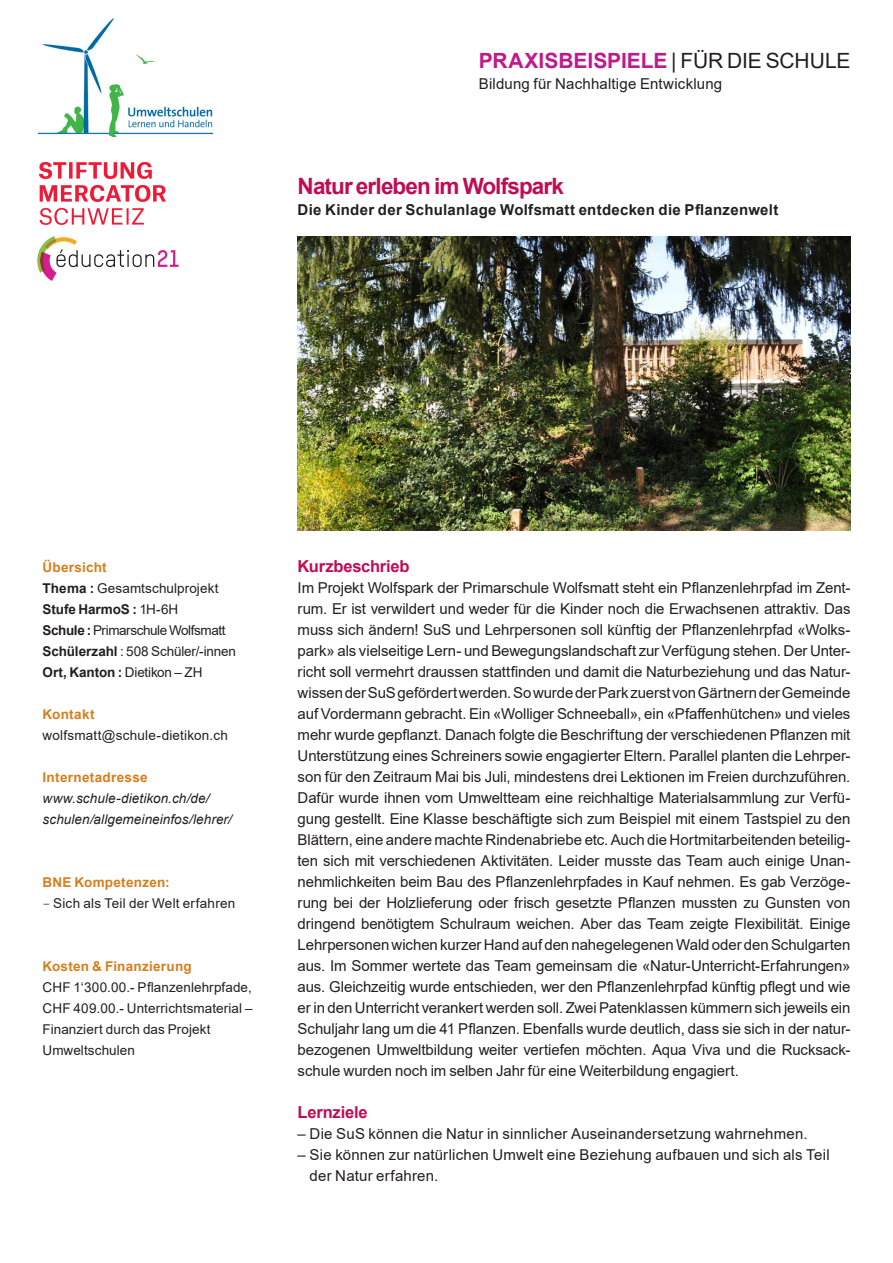
<style>
.page{position:relative;width:893px;height:1263px;background:#fff}
.page>*{position:absolute;margin:0;border:0;box-sizing:border-box;transform-origin:0 0}
._1_Titel_18_pt{font:700 22.5px "Arial";letter-spacing:-.04em;color:#c00c54}
._2_Grundschrift_10_p{font:700 21px "Arial";color:#c0198d}
._1_Untertitel_11_pt{font:700 16.5px "Arial";letter-spacing:-.01em;color:#c00c54}
._2_Grundschrift_10_p-2{font:15px/21px "Arial";letter-spacing:-.005em;color:#231f20;text-align:justify}
._1_Untertitel_11_pt-2{font:15px/21px "Arial";letter-spacing:.01em;color:#231f20}
._1_Titel_18_pt-2{font:700 15px "Arial";letter-spacing:.02em;color:#231f20}
._2_Grundschrift_10_p-3{font:15px "Arial";letter-spacing:.015em;color:#231f20}
._1_Untertitel_11_pt-3{font:13.5px/21px "Arial";letter-spacing:.01em;color:#231f20}
._2_Grundschrift_9_pt{font:italic 13.5px/21px "Arial";letter-spacing:.01em;color:#231f20}
._1_Untertitel_11_pt-4{font:700 13.5px "Arial";letter-spacing:.02em;color:#d77e1c}
._2_Grundschrift_10_p-4{font:700 13.5px "Arial";letter-spacing:-.005em;color:#231f20}
._2_Grundschrift_10_p-5{font:13.5px "Arial";letter-spacing:-.015em;color:#231f20}
._2_Grundschrift_10_p-6{font:13.5px "Arial";letter-spacing:-.035em;color:#231f20}
._2_Grundschrift_9_pt-2{font:13.5px "Arial";letter-spacing:.015em;color:#231f20}
._2_Grundschrift_10_p-7{font:13.5px "Arial";letter-spacing:.01em;color:#231f20}
._2_Grundschrift_10_p-8{font:700 13.5px "Arial";letter-spacing:.025em;color:#d77e1c}
._2_Grundschrift_9_pt-3{font:700 13.5px "Arial";letter-spacing:.025em;color:#d77e1c}
.s1{font-weight:400;color:#231f20}
.s2{font-weight:700}
.s3{font-weight:400}
.s4{font-family:"TSTARPRO"}
</style>
<div class="page">
<svg style="left:37px;top:236px;width:142px;height:45px"></svg>
<img style="left:39px;top:163px;width:127px;height:62px">
<img style="left:38px;top:18px;width:175px;height:119px">
<img style="left:298px;top:236px;width:552px;height:294px">
<p class="_2_Grundschrift_10_p" style="left:479px;top:46px;width:373px">PRAXISBEISPIELE <span class="s1">| FÜR DIE SCHULE</span></p>
<p class="_2_Grundschrift_10_p-3" style="left:479px;top:73px;width:245px">Bildung für Nachhaltige Entwicklung</p>
<p class="_1_Titel_18_pt" style="left:298px;top:170px;width:268px">Natur erleben im Wolfspark</p>
<p class="_1_Titel_18_pt-2" style="left:298px;top:199px;width:482px">Die Kinder der Schulanlage Wolfsmatt entdecken die Pflanzenwelt</p>
<p class="_1_Untertitel_11_pt-4" style="left:43px;top:558px;width:66px">Übersicht</p>
<p class="_2_Grundschrift_10_p-7" style="left:43px;top:579px;width:177px"><span class="s2">Thema :</span> Gesamtschulprojekt</p>
<p class="_2_Grundschrift_10_p-4" style="left:43px;top:600px;width:137px">Stufe HarmoS : <span class="s3">1H-6H</span></p>
<p class="_2_Grundschrift_10_p-6" style="left:43px;top:621px;width:185px"><span class="s2">Schule :</span> Primarschule Wolfsmatt</p>
<p class="_2_Grundschrift_10_p-5" style="left:43px;top:642px;width:195px"><span class="s2">Schülerzahl</span> : 508 Schüler/-innen</p>
<p class="_2_Grundschrift_10_p-4" style="left:43px;top:663px;width:161px">Ort, Kanton : <span class="s3">Dietikon – ZH</span></p>
<p class="_2_Grundschrift_9_pt-3" style="left:43px;top:705px;width:54px">Kontakt</p>
<p class="_2_Grundschrift_9_pt-2" style="left:43px;top:726px;width:187px">wolfsmatt@schule-dietikon.ch</p>
<p class="_2_Grundschrift_10_p-8" style="left:43px;top:768px;width:107px">Internetadresse</p>
<p class="_2_Grundschrift_9_pt" style="left:43px;top:788px;width:191px">www.schule-dietikon.ch/de/ schulen/allgemeineinfos/lehrer/</p>
<p class="_1_Untertitel_11_pt-4" style="left:43px;top:873px;width:129px">BNE Kompetenzen:</p>
<p class="_1_Untertitel_11_pt-3" style="left:43px;top:893px;width:194px"><span class="s4">–</span> Sich als Teil der Welt erfahren</p>
<p class="_1_Untertitel_11_pt-4" style="left:43px;top:957px;width:151px">Kosten &amp; Finanzierung</p>
<p class="_1_Untertitel_11_pt-3" style="left:43px;top:977px;width:212px">CHF 1‘300.00.- Pflanzenlehrpfade,<br>CHF 409.00.- Unterrichtsmaterial –<br>Finanziert durch das Projekt<br>Umweltschulen</p>
<p class="_1_Untertitel_11_pt" style="left:298px;top:555px;width:113px">Kurzbeschrieb</p>
<p class="_2_Grundschrift_10_p-2" style="left:298px;top:577px;width:554px">Im Projekt Wolfspark der Primarschule Wolfsmatt steht ein Pflanzenlehrpfad im Zent&shy;rum. Er ist verwildert und weder für die Kinder noch die Erwachsenen attraktiv. Das muss sich ändern! SuS und Lehrpersonen soll künftig der Pflanzenlehrpfad «Wolks&shy;park» als vielseitige Lern- und Bewegungslandschaft zur Verfügung stehen. Der Unter&shy;richt soll vermehrt draussen stattfinden und damit die Naturbeziehung und das Natur&shy;wissen der SuS gefördert werden. So wurde der Park zuerst von Gärtnern der Gemeinde auf Vordermann gebracht. Ein «Wolliger Schneeball», ein «Pfaffenhütchen» und vieles mehr wurde gepflanzt. Danach folgte die Beschriftung der verschiedenen Pflanzen mit Unterstützung eines Schreiners sowie engagierter Eltern. Parallel planten die Lehrper&shy;son für den Zeitraum Mai bis Juli, mindestens drei Lektionen im Freien durchzuführen.<br>Dafür wurde ihnen vom Umweltteam eine reichhaltige Materialsammlung zur Verfü&shy;gung gestellt. Eine Klasse beschäftigte sich zum Beispiel mit einem Tastspiel zu den Blättern, eine andere machte Rindenabriebe etc. Auch die Hortmitarbeitenden beteilig&shy;ten sich mit verschiedenen Aktivitäten. Leider musste das Team auch einige Unan&shy;nehmlichkeiten beim Bau des Pflanzenlehrpfades in Kauf nehmen. Es gab Verzöge&shy;rung bei der Holzlieferung oder frisch gesetzte Pflanzen mussten zu Gunsten von dringend benötigtem Schulraum weichen. Aber das Team zeigte Flexibilität. Einige Lehrpersonen wichen kurzer Hand auf den nahegelegenen Wald oder den Schulgarten aus. Im Sommer wertete das Team gemeinsam die «Natur-Unterricht-Erfahrungen» aus. Gleichzeitig wurde entschieden, wer den Pflanzenlehrpfad künftig pflegt und wie er in den Unterricht verankert werden soll. Zwei Patenklassen kümmern sich jeweils ein Schuljahr lang um die 41 Pflanzen. Ebenfalls wurde deutlich, dass sie sich in der natur&shy;bezogenen Umweltbildung weiter vertiefen möchten. Aqua Viva und die Rucksack&shy;schule wurden noch im selben Jahr für eine Weiterbildung engagiert.</p>
<p class="_1_Untertitel_11_pt" style="left:298px;top:1101px;width:71px">Lernziele</p>
<p class="_1_Untertitel_11_pt-2" style="left:298px;top:1123px;width:511px">– Die SuS können die Natur in sinnlicher Auseinandersetzung wahrnehmen.</p>
<p class="_1_Untertitel_11_pt-2" style="left:310px;top:1144px;width:521px;text-indent:-12px">– Sie können zur natürlichen Umwelt eine Beziehung aufbauen und sich als Teil der Natur erfahren.</p>
</div>
